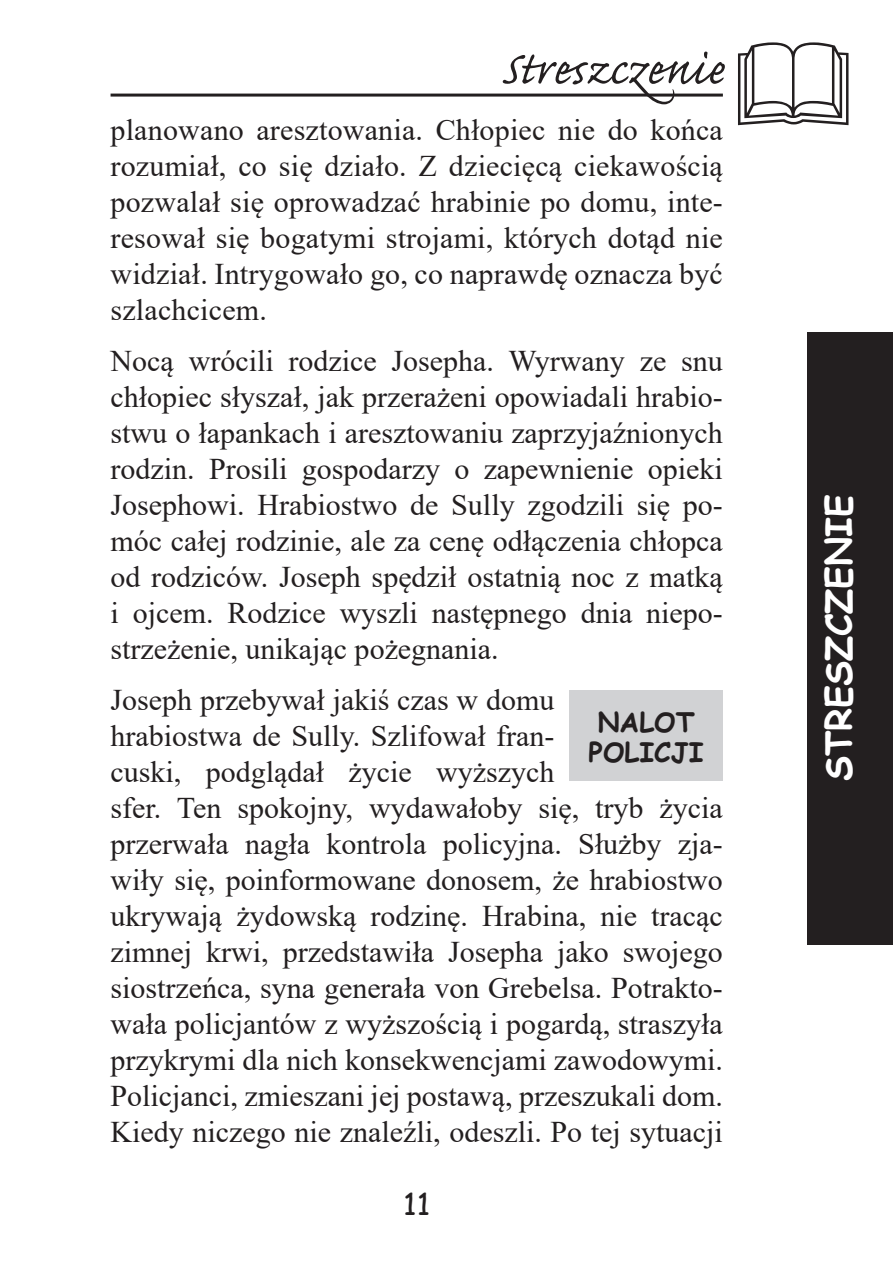
<style>
.page{position:relative;width:893px;height:1276px;background:#fff}
.page>*{position:absolute;margin:0;border:0;box-sizing:border-box;transform-origin:0 0}
.t1{font:60px "Caflisch Script Pro";color:#231f20}
.t2{font:700 36px "Comic Sans MS";color:#fff}
.Normalny{font:30px/36px "Times New Roman";color:#231f20;text-align:justify}
.t3{font:30px "Comic Sans MS";color:#231f20}
.Jama1{font:700 27px/30px "Comic Sans MS";color:#231f20;text-align:center}
</style>
<div class="page">
<div style="left:808px;top:332px;width:85px;height:612px;background:#231f20"></div>
<hr style="left:111px;top:94px;width:612px;height:3px;background:#231f20">
<svg style="left:738px;top:42px;width:110px;height:83px"></svg>
<div style="left:569px;top:690px;width:154px;height:91px;background:#d1d2d4"></div>
<h1 class="t1" style="left:501px;top:38px;width:224px">Streszczenie</h1>
<p class="Normalny" style="left:111px;top:111px;width:614px">planowano aresztowania. Chłopiec nie do końca rozumiał, co się działo. Z dziecięcą ciekawością pozwalał się oprowadzać hrabinie po domu, inte&shy;resował się bogatymi strojami, których dotąd nie widział. Intrygowało go, co naprawdę oznacza być szlachcicem.</p>
<p class="Normalny" style="left:111px;top:342px;width:614px">Nocą wrócili rodzice Josepha. Wyrwany ze snu chłopiec słyszał, jak przerażeni opowiadali hrabio&shy;stwu o łapankach i aresztowaniu zaprzyjaźnionych rodzin. Prosili gospodarzy o zapewnienie opieki Josephowi. Hrabiostwo de Sully zgodzili się po&shy;móc całej rodzinie, ale za cenę odłączenia chłopca od rodziców. Joseph spędził ostatnią noc z matką i ojcem. Rodzice wyszli następnego dnia niepo&shy;strzeżenie, unikając pożegnania.</p>
<p class="Normalny" style="left:111px;top:681px;width:614px;text-align:left">Joseph przebywał jakiś czas w domu<br>hrabiostwa de Sully. Szlifował fran-<br>cuski, podglądał życie wyższych<br>sfer. Ten spokojny, wydawałoby się, tryb życia przerwała nagła kontrola policyjna. Służby zja&shy;wiły się, poinformowane donosem, że hrabiostwo ukrywają żydowską rodzinę. Hrabina, nie tracąc zimnej krwi, przedstawiła Josepha jako swojego siostrzeńca, syna generała von Grebelsa. Potrakto&shy;wała policjantów z wyższością i pogardą, straszyła przykrymi dla nich konsekwencjami zawodowymi.<br>Policjanci, zmieszani jej postawą, przeszukali dom.<br>Kiedy niczego nie znaleźli, odeszli. Po tej sytuacji</p>
<p class="Jama1" style="left:589px;top:706px;width:116px">NALOT<br>POLICJI</p>
<p class="t3" style="left:403px;top:1181px;width:28px">11</p>
<p class="t2" style="left:812px;top:781px;width:288px;rotate:-90deg">STRESZCZENIE</p>
</div>
